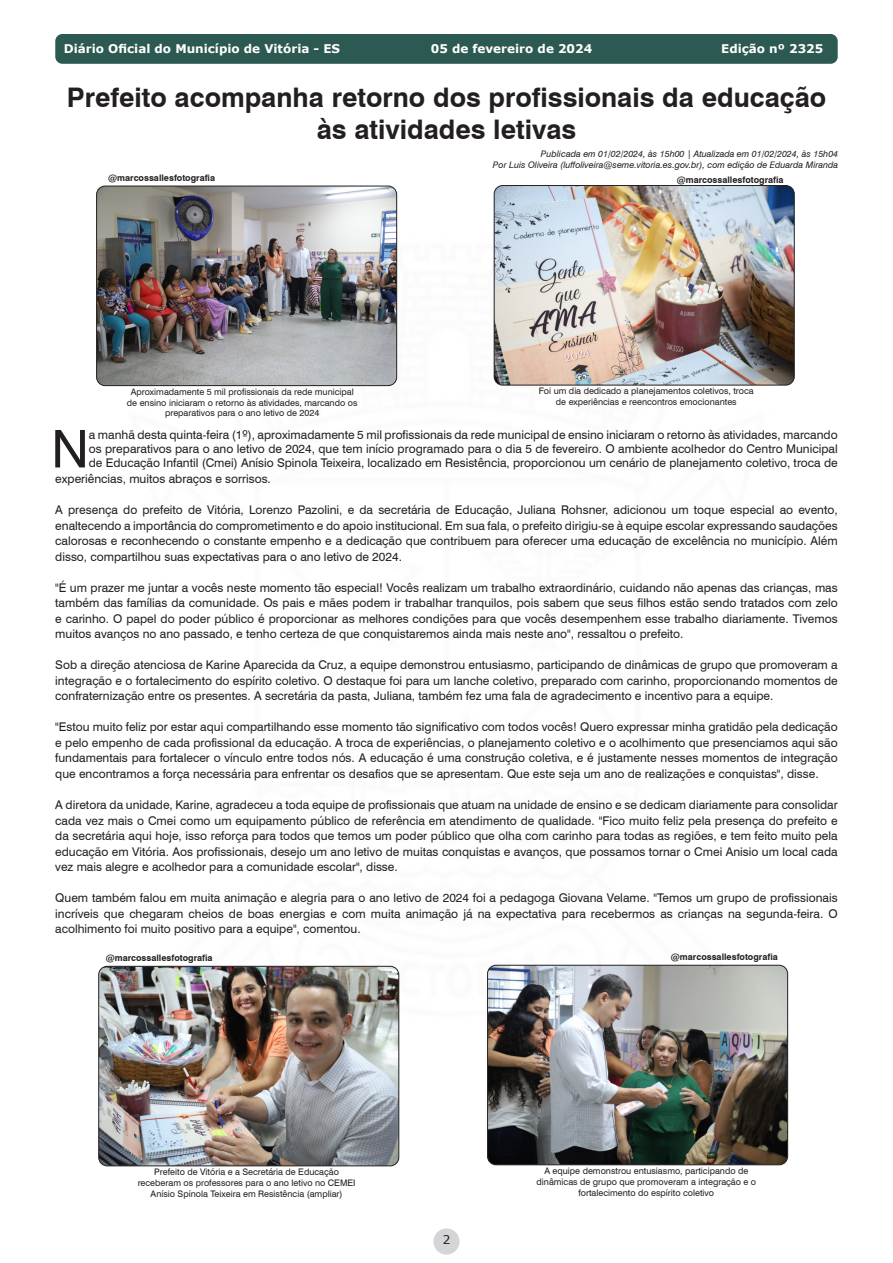
<style>
.page{position:relative;width:893px;height:1263px;background:#fff}
.page>*{position:absolute;margin:0;border:0;box-sizing:border-box;transform-origin:0 0}
.t1{font:52.05px "Swiss 721 BT";color:#231f20}
.t2{font:700 27px/32.4px "Swiss 721 BT";color:#231f20;text-align:center}
.t3{font:12px/15.5px "Swiss 721 BT";color:#231f20;text-align:justify}
.t4{font:700 12px "Verdana";color:#fff}
.t5{font:12px "Verdana";color:#231f20}
.t6{font:9px/10.8px "Swiss 721 BT";color:#231f20;text-align:center}
.t7{font:italic 9px "Swiss 721 BT";color:#231f20}
.t8{font:700 9px "Swiss 721 BT";color:#231f20}
</style>
<div class="page">
<div style="left:433px;top:1228px;width:27px;height:26px;background:#d4d5d7;border-radius:50%"></div>
<div style="left:56px;top:35px;width:781px;height:28px;background:#2c5952;border-radius:6px"></div>
<div style="left:55px;top:34px;width:783px;height:30px;border:2px solid #2c5952;border-radius:6px"></div>
<img style="left:97px;top:186px;width:300px;height:200px">
<div style="left:96px;top:186px;width:301px;height:200px;border:1px solid #231f20;border-radius:9px"></div>
<img style="left:494px;top:186px;width:300px;height:199px">
<div style="left:494px;top:185px;width:301px;height:200px;border:1px solid #231f20;border-radius:9px"></div>
<img style="left:99px;top:966px;width:300px;height:200px">
<div style="left:98px;top:966px;width:301px;height:200px;border:1px solid #231f20;border-radius:9px"></div>
<img style="left:488px;top:965px;width:300px;height:200px">
<div style="left:487px;top:965px;width:301px;height:200px;border:1px solid #231f20;border-radius:9px"></div>
<p class="t4" style="left:64px;top:41px;width:278px">Diário Oficial do Município de Vitória - ES</p>
<p class="t4" style="left:431px;top:41px;width:163px">05 de fevereiro de 2024</p>
<p class="t4" style="left:721px;top:41px;width:104px">Edição nº 2325</p>
<p class="t2" style="left:67px;top:81px;width:761px">Prefeito acompanha retorno dos profissionais da educação às atividades letivas</p>
<p class="t7" style="left:541px;top:149px;width:299px">Publicada em 01/02/2024, às 15h00 | Atualizada em 01/02/2024, às 15h04</p>
<p class="t7" style="left:493px;top:160px;width:347px">Por Luis Oliveira (luffoliveira@seme.vitoria.es.gov.br), com edição de Eduarda Miranda</p>
<p class="t8" style="left:108px;top:172px;width:108px">@marcossallesfotografia</p>
<p class="t6" style="left:127px;top:386px;width:232px">Aproximadamente 5 mil profissionais da rede municipal de ensino iniciaram o retorno às atividades, marcando os preparativos para o ano letivo de 2024</p>
<p class="t8" style="left:677px;top:174px;width:108px">@marcossallesfotografia</p>
<p class="t6" style="left:539px;top:385px;width:216px">Foi um dia dedicado a planejamentos coletivos, troca de experiências e reencontros emocionantes</p>
<p class="t1" style="left:51px;top:417px;width:39px">N</p>
<p class="t3" style="left:89px;top:427px;width:750px;line-height:14.4px">a manhã desta quinta-feira (1º), aproximadamente 5 mil profissionais da rede municipal de ensino iniciaram o retorno às atividades, marcando os preparativos para o ano letivo de 2024, que tem início programado para o dia 5 de fevereiro. O ambiente acolhedor do Centro Municipal de Educação Infantil (Cmei) Anísio Spinola Teixeira, localizado em Resistência, proporcionou um cenário de planejamento coletivo, troca de</p>
<p class="t3" style="left:55px;top:471px;width:217px">experiências, muitos abraços e sorrisos.</p>
<p class="t3" style="left:55px;top:502px;width:784px">A presença do prefeito de Vitória, Lorenzo Pazolini, e da secretária de Educação, Juliana Rohsner, adicionou um toque especial ao evento, enaltecendo a importância do comprometimento e do apoio institucional. Em sua fala, o prefeito dirigiu-se à equipe escolar expressando saudações calorosas e reconhecendo o constante empenho e a dedicação que contribuem para oferecer uma educação de excelência no município. Além disso, compartilhou suas expectativas para o ano letivo de 2024.</p>
<p class="t3" style="left:55px;top:579px;width:784px">"É um prazer me juntar a vocês neste momento tão especial! Vocês realizam um trabalho extraordinário, cuidando não apenas das crianças, mas também das famílias da comunidade. Os pais e mães podem ir trabalhar tranquilos, pois sabem que seus filhos estão sendo tratados com zelo e carinho. O papel do poder público é proporcionar as melhores condições para que vocês desempenhem esse trabalho diariamente. Tivemos muitos avanços no ano passado, e tenho certeza de que conquistaremos ainda mais neste ano", ressaltou o prefeito.</p>
<p class="t3" style="left:55px;top:657px;width:784px">Sob a direção atenciosa de Karine Aparecida da Cruz, a equipe demonstrou entusiasmo, participando de dinâmicas de grupo que promoveram a integração e o fortalecimento do espírito coletivo. O destaque foi para um lanche coletivo, preparado com carinho, proporcionando momentos de confraternização entre os presentes. A secretária da pasta, Juliana, também fez uma fala de agradecimento e incentivo para a equipe.</p>
<p class="t3" style="left:55px;top:719px;width:784px">"Estou muito feliz por estar aqui compartilhando esse momento tão significativo com todos vocês! Quero expressar minha gratidão pela dedicação e pelo empenho de cada profissional da educação. A troca de experiências, o planejamento coletivo e o acolhimento que presenciamos aqui são fundamentais para fortalecer o vínculo entre todos nós. A educação é uma construção coletiva, e é justamente nesses momentos de integração que encontramos a força necessária para enfrentar os desafios que se apresentam. Que este seja um ano de realizações e conquistas", disse.</p>
<p class="t3" style="left:55px;top:797px;width:784px">A diretora da unidade, Karine, agradeceu a toda equipe de profissionais que atuam na unidade de ensino e se dedicam diariamente para consolidar cada vez mais o Cmei como um equipamento público de referência em atendimento de qualidade. "Fico muito feliz pela presença do prefeito e da secretária aqui hoje, isso reforça para todos que temos um poder público que olha com carinho para todas as regiões, e tem feito muito pela educação em Vitória. Aos profissionais, desejo um ano letivo de muitas conquistas e avanços, que possamos tornar o Cmei Anisio um local cada vez mais alegre e acolhedor para a comunidade escolar", disse.</p>
<p class="t3" style="left:55px;top:890px;width:784px">Quem também falou em muita animação e alegria para o ano letivo de 2024 foi a pedagoga Giovana Velame. "Temos um grupo de profissionais incríveis que chegaram cheios de boas energias e com muita animação já na expectativa para recebermos as crianças na segunda-feira. O acolhimento foi muito positivo para a equipe", comentou.</p>
<p class="t8" style="left:106px;top:952px;width:108px">@marcossallesfotografia</p>
<p class="t6" style="left:138px;top:1166px;width:219px">Prefeito de Vitória e a Secretária de Educação receberam os professores para o ano letivo no CEMEI<br>Anísio Spínola Teixeira em Resistência (ampliar)</p>
<p class="t5" style="left:443px;top:1231px;width:9px">2</p>
<p class="t8" style="left:671px;top:951px;width:108px">@marcossallesfotografia</p>
<p class="t6" style="left:536px;top:1165px;width:221px">A equipe demonstrou entusiasmo, participando de dinâmicas de grupo que promoveram a integração e o fortalecimento do espírito coletivo</p>
</div>
